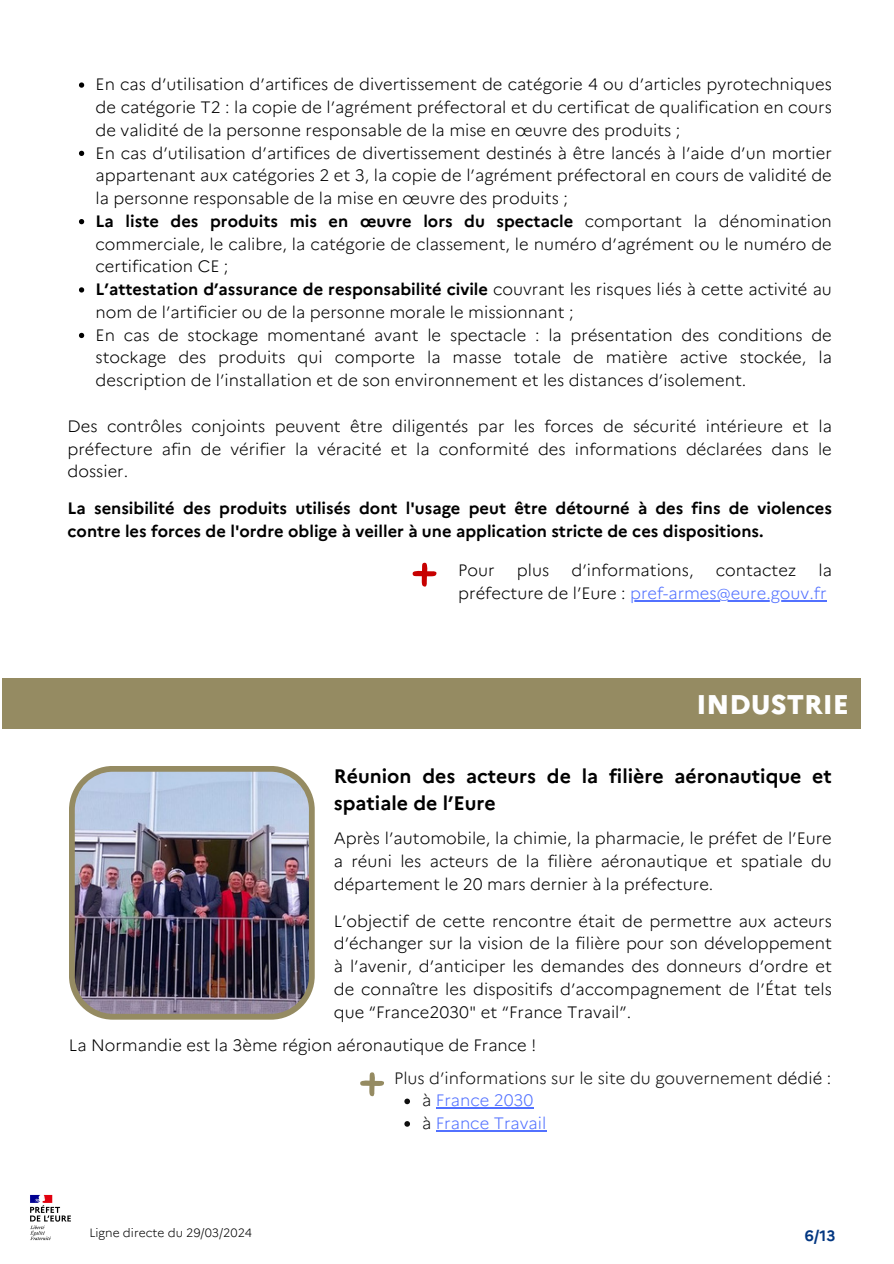
<style>
.page{position:relative;width:894px;height:1264px;background:#fff}
.page>*{position:absolute;margin:0;border:0;box-sizing:border-box;transform-origin:0 0}
.t1{font:800 27px "Marianne";color:#fefefe}
.t2{font:700 19.5px/27px "Marianne";color:#000}
.t3{font:300 16.5px/22.8px "Marianne";color:#000;text-align:justify}
.t4{font:700 16.5px/22.8px "Marianne";color:#000}
.t5{font:300 16.5px/22.5px "Marianne";color:#0f0f0f}
.t6{font:300 16.5px/22.5px "Marianne";color:#5271ff}
.t7{font:700 15px "Marianne";color:#033782}
.t8{font:300 12px "Marianne";color:#000}
.s1{font-weight:700}
.s2{color:#000}
.s3{color:#5271ff}
.s4{color:#fff}
</style>
<div class="page">
<svg style="left:79px;top:82px;width:5px;height:6px"></svg>
<svg style="left:79px;top:151px;width:5px;height:5px"></svg>
<svg style="left:79px;top:219px;width:5px;height:5px"></svg>
<svg style="left:79px;top:287px;width:5px;height:5px"></svg>
<svg style="left:79px;top:333px;width:5px;height:5px"></svg>
<svg style="left:412px;top:562px;width:24px;height:24px"></svg>
<hr style="left:630px;top:600px;width:196px;height:1px;background:#5271ff">
<img style="left:30px;top:1194px;width:41px;height:47px">
<div style="left:2px;top:678px;width:858px;height:50px;background:#958b62"></div>
<img style="left:69px;top:766px;width:245px;height:253px">
<svg style="left:360px;top:1072px;width:24px;height:24px"></svg>
<svg style="left:404px;top:1098px;width:6px;height:6px"></svg>
<hr style="left:436px;top:1107px;width:97px;height:1px;background:#5271ff">
<svg style="left:404px;top:1121px;width:6px;height:5px"></svg>
<hr style="left:436px;top:1130px;width:110px;height:1px;background:#5271ff">
<p class="t3" style="left:96px;top:73px;width:737px;text-align:left">En cas d’utilisation d’artifices de divertissement de catégorie 4 ou d’articles pyrotechniques de catégorie T2 : la copie de l’agrément préfectoral et du certificat de qualification en cours de validité de la personne responsable de la mise en œuvre des produits ;<br>En cas d’utilisation d’artifices de divertissement destinés à être lancés à l’aide d’un mortier appartenant aux catégories 2 et 3, la copie de l’agrément préfectoral en cours de validité de la personne responsable de la mise en œuvre des produits ;<br><span class="s1">La liste des produits mis en œuvre lors du spectacle</span> comportant la dénomination commerciale, le calibre, la catégorie de classement, le numéro d’agrément ou le numéro de certification CE ;<br><span class="s1">L’attestation d’assurance de responsabilité civile</span> couvrant les risques liés à cette activité au nom de l’artificier ou de la personne morale le missionnant ;<br>En cas de stockage momentané avant le spectacle : la présentation des conditions de stockage des produits qui comporte la masse totale de matière active stockée, la description de l’installation et de son environnement et les distances d’isolement.</p>
<p class="t3" style="left:68px;top:414px;width:765px">Des contrôles conjoints peuvent être diligentés par les forces de sécurité intérieure et la préfecture afin de vérifier la véracité et la conformité des informations déclarées dans le dossier.</p>
<p class="t4" style="left:68px;top:497px;width:765px">La sensibilité des produits utilisés dont l'usage peut être détourné à des fins de violences contre les forces de l'ordre oblige à veiller à une application stricte de ces dispositions.</p>
<p class="t3" style="left:458px;top:559px;width:38px">Pour</p>
<p class="t3" style="left:516px;top:559px;width:34px">plus</p>
<p class="t3" style="left:571px;top:559px;width:123px">d’informations,</p>
<p class="t3" style="left:715px;top:559px;width:82px">contactez</p>
<p class="t6" style="left:458px;top:559px;width:375px;text-indent:360px"><span class="s2">la préfecture de l’Eure :</span> pref-armes@eure.gouv.fr</p>
<h1 class="t1" style="left:696px;top:683px;width:154px">INDUSTRIE</h1>
<p class="t2" style="left:333px;top:762px;width:499px">Réunion des acteurs de la filière aéronautique et spatiale de l’Eure</p>
<p class="t3" style="left:333px;top:827px;width:499px">Après l’automobile, la chimie, la pharmacie, le préfet de l’Eure a réuni les acteurs de la filière aéronautique et spatiale du département le 20 mars dernier à la préfecture.</p>
<p class="t3" style="left:333px;top:909px;width:499px">L’objectif de cette rencontre était de permettre aux acteurs d’échanger sur la vision de la filière pour son développement à l’avenir, d’anticiper les demandes des donneurs d’ordre et de connaître les dispositifs d’accompagnement de l’État tels que “France2030" et “France Travail”.</p>
<p class="t3" style="left:69px;top:1033px;width:468px">La Normandie est la 3ème région aéronautique de France !</p>
<p class="t8" style="left:89px;top:1224px;width:164px">Ligne directe du 29/03/2024</p>
<p class="t5" style="left:422px;top:1066px;width:410px;text-indent:-28px">Plus d’informations sur le site du gouvernement <span class="s2">dédié : </span>à <span class="s3">France 2030<br></span>à <span class="s3">France Travail</span></p>
<p class="t7" style="left:804px;top:1225px;width:55px">6/13 <span class="s4">1</span></p>
</div>
